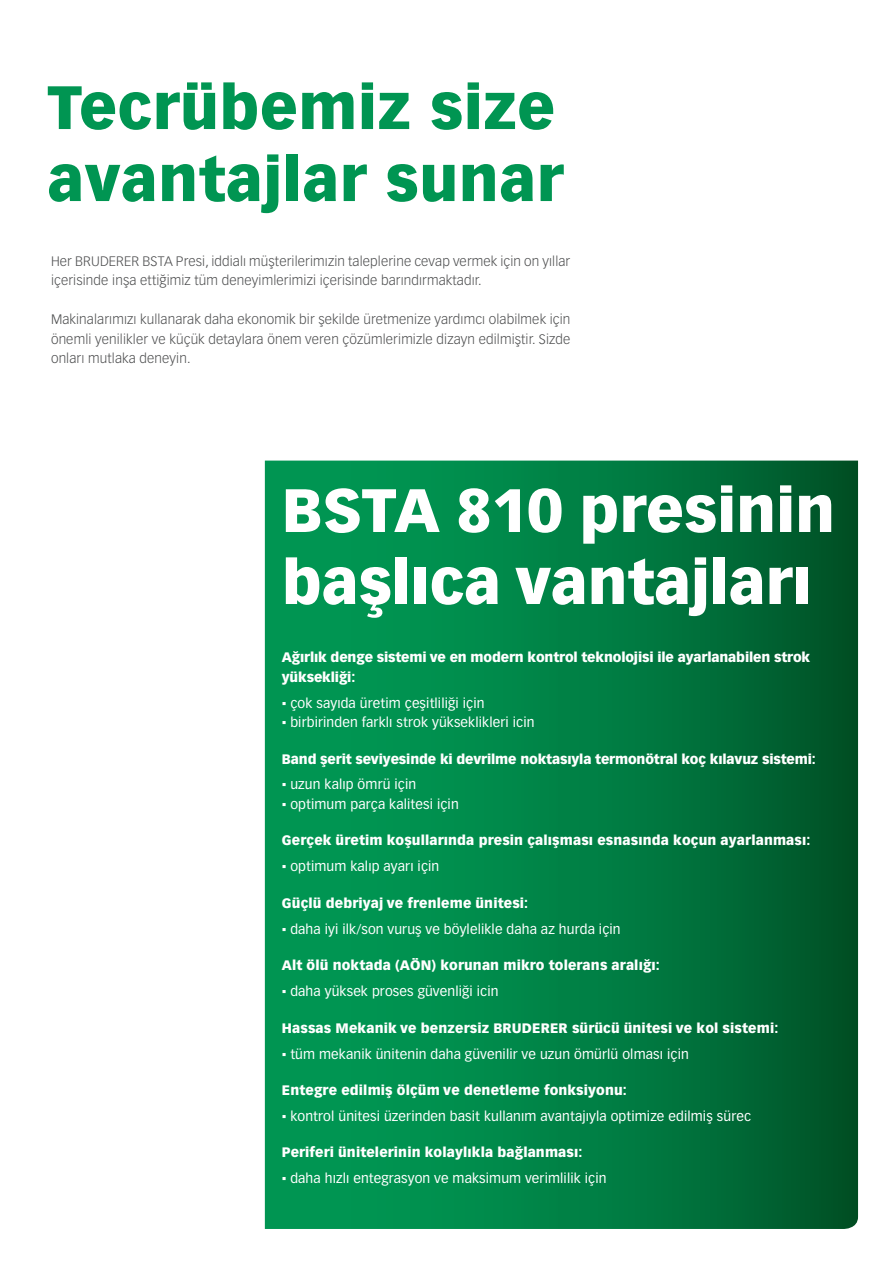
<style>
.page{position:relative;width:893px;height:1263px;background:#fff}
.page>*{position:absolute;margin:0;border:0;box-sizing:border-box;transform-origin:0 0}
.t1{font:900 60px/72px "Vectora LT Pro";color:#fff}
.t2{font:900 60px/72px "Vectora LT Pro";letter-spacing:.01em;color:#009552}
.t3{font:13.5px "Vectora LT Pro";letter-spacing:.01em;color:#fff}
.t4{font:300 13.5px/19.5px "Vectora LT Pro";letter-spacing:.01em;color:#4b4c4d}
.t5{font:900 13.5px "Vectora LT Pro";letter-spacing:.01em;color:#fff}
.t6{font:900 13.5px/19.5px "Vectora LT Pro";letter-spacing:-.01em;color:#fff}
.s1{font-family:"Arial"}
</style>
<div class="page">
<svg style="left:265px;top:461px;width:593px;height:768px;background:#007d42"></svg>
<h1 class="t2" style="left:47px;top:71px;width:517px">Tecrübemiz size avantajlar sunar</h1>
<p class="t4" style="left:51px;top:251px;width:521px">Her BRUDERER BSTA Presi, iddialı müşterilerimızin taleplerine cevap vermek için on yıllar içerisinde inşa ettiğimiz tüm deneyimlerimizi içerisinde barındırmaktadır.</p>
<p class="t4" style="left:51px;top:309px;width:521px;text-align:justify">Makinalarımızı kullanarak daha ekonomik bir şekilde üretmenize yardımcı olabilmek için önemli yenilikler ve küçük detaylara önem veren çözümlerimizle dizayn edilmiştir. Sizde onları mutlaka deneyin.</p>
<h1 class="t1" style="left:282px;top:474px;width:555px">BSTA 810 presinin başlıca vantajları</h1>
<p class="t6" style="left:282px;top:647px;width:530px">Ağırlık denge sistemi ve en modern kontrol teknolojisi ile ayarlanabilen strok yüksekliği:</p>
<p class="t3" style="left:282px;top:695px;width:204px"><span class="s1">▪</span> çok sayıda üretim çeşitliliği için</p>
<p class="t3" style="left:282px;top:714px;width:254px"><span class="s1">▪</span> birbirinden farklı strok yükseklikleri icin</p>
<p class="t6" style="left:282px;top:749px;width:535px">Band şerit seviyesinde ki devrilme noktasıyla termonötral koç kılavuz sistemi:</p>
<p class="t3" style="left:282px;top:776px;width:136px"><span class="s1">▪</span> uzun kalıp ömrü için</p>
<p class="t3" style="left:282px;top:796px;width:178px"><span class="s1">▪</span> optimum parça kalitesi için</p>
<p class="t5" style="left:282px;top:832px;width:530px">Gerçek üretim koşullarında presin çalışması esnasında koçun ayarlanması:</p>
<p class="t3" style="left:282px;top:858px;width:159px"><span class="s1">▪</span> optimum kalıp ayarı için</p>
<p class="t5" style="left:282px;top:894px;width:248px">Güçlü debriyaj ve frenleme ünitesi:</p>
<p class="t3" style="left:282px;top:921px;width:340px"><span class="s1">▪</span> daha iyi ilk/son vuruş ve böylelikle daha az hurda için</p>
<p class="t5" style="left:282px;top:957px;width:380px">Alt ölü noktada (AÖN) korunan mikro tolerans aralığı:</p>
<p class="t3" style="left:282px;top:983px;width:218px"><span class="s1">▪</span> daha yüksek proses güvenliği icin</p>
<p class="t5" style="left:282px;top:1019px;width:498px">Hassas Mekanik ve benzersiz BRUDERER sürücü ünitesi ve kol sistemi:</p>
<p class="t3" style="left:282px;top:1045px;width:408px"><span class="s1">▪</span> tüm mekanik ünitenin daha güvenilir ve uzun ömürlü olması için</p>
<p class="t5" style="left:282px;top:1082px;width:347px">Entegre edilmiş ölçüm ve denetleme fonksiyonu:</p>
<p class="t3" style="left:282px;top:1108px;width:471px"><span class="s1">▪</span> kontrol ünitesi üzerinden basit kullanım avantajıyla optimize edilmiş sürec</p>
<p class="t5" style="left:282px;top:1144px;width:302px">Periferi ünitelerinin kolaylıkla bağlanması:</p>
<p class="t3" style="left:282px;top:1170px;width:326px"><span class="s1">▪</span> daha hızlı entegrasyon ve maksimum verimlilik için</p>
</div>
